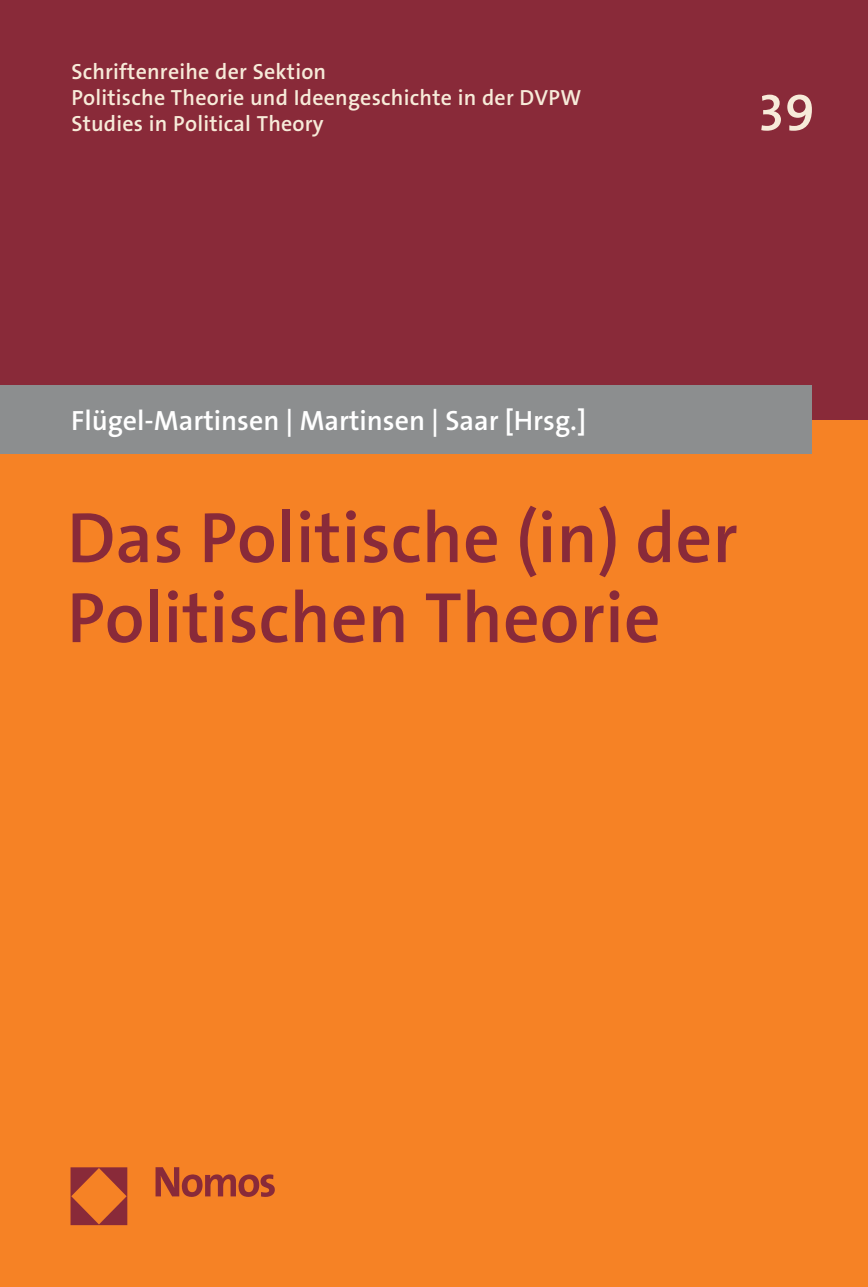
<style>
.page{position:relative;width:868px;height:1287px;background:#fff}
.page>*{position:absolute;margin:0;border:0;box-sizing:border-box;transform-origin:0 0}
.t1{font:600 72px/80px "The Sans Os F";color:#892a39}
.t2{font:600 52px "The Sans Os F";color:#f7ebd9}
.t3{font:600 28px "The Sans Os F";color:#fff}
.t4{font:600 22px/26.4px "The Sans Os F";letter-spacing:.01em;color:#f7ebd9}
</style>
<div class="page">
<div style="left:0;top:407px;width:867px;height:880px;background:#f68225"></div>
<div style="left:0;top:0;width:867px;height:420px;background:#892a39"></div>
<div style="left:0;top:386px;width:811px;height:68px;background:#8c8e8f"></div>
<img style="left:70px;top:1167px;width:205px;height:59px">
<p class="t4" style="left:71px;top:58px;width:511px">Schriftenreihe der Sektion<br>Politische Theorie und Ideengeschichte in der DVPW<br>Studies in Political Theory</p>
<h2 class="t2" style="left:758px;top:79px;width:58px">39</h2>
<p class="t3" style="left:71px;top:403px;width:516px">Flügel-Martinsen | Martinsen | Saar [Hrsg.]</p>
<h1 class="t1" style="left:67px;top:498px;width:672px">Das Politische (in) der<br>Politischen Theorie</h1>
</div>
